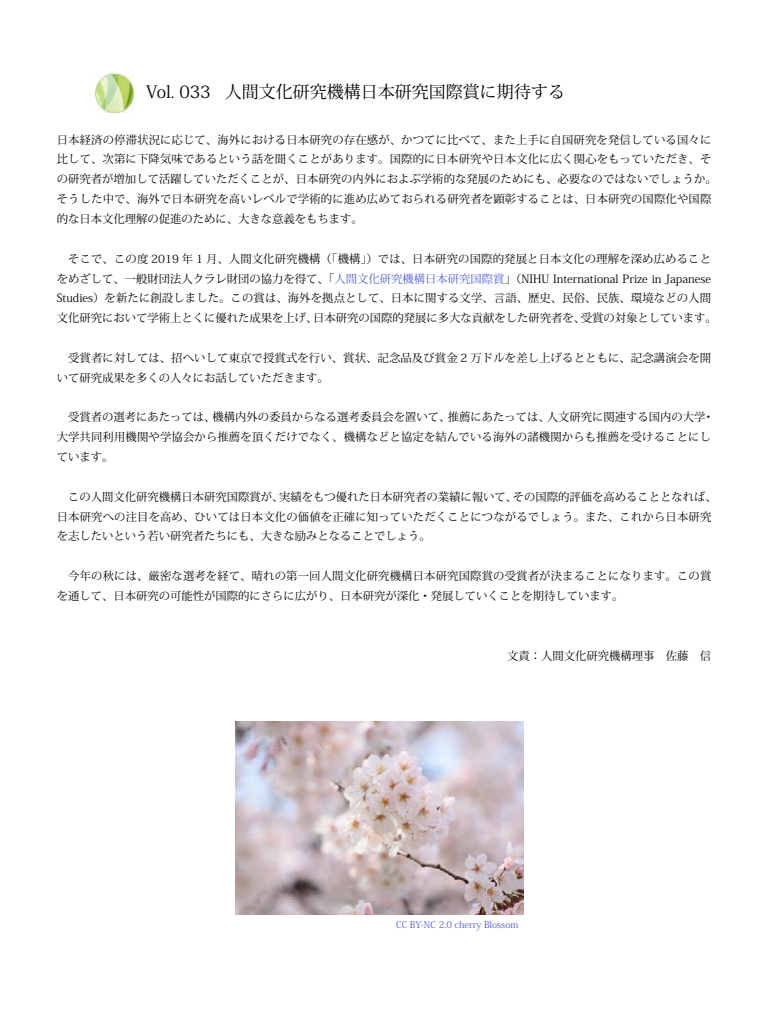
<style>
.page{position:relative;width:768px;height:1024px;background:#fff}
.page>*{position:absolute;margin:0;border:0;box-sizing:border-box;transform-origin:0 0}
.t1{font:17px "Koz Min Pr 6 N";color:#000}
.t2{font:11.3px/19.8px "Koz Min Pro";letter-spacing:.01em;color:#000}
.t3{font:9.2px "Koz Min Pro";color:#4f5cd6}
.s1{color:#4f5cd6}
</style>
<div class="page">
<img style="left:95px;top:74px;width:39px;height:38px">
<img style="left:235px;top:722px;width:289px;height:192px">
<h1 class="t1" style="left:225px;top:82px;width:342px">人間文化研究機構日本研究国際賞に期待する</h1>
<h1 class="t1" style="left:146px;top:82px;width:66px">Vol. 033</h1>
<p class="t2" style="left:57px;top:129px;width:662px">日本経済の停滞状況に応じて、海外における日本研究の存在感が、かつてに比べて、また上手に自国研究を発信している国々に比して、次第に下降気味であるという話を聞くことがあります。国際的に日本研究や日本文化に広く関心をもっていただき、その研究者が増加して活躍していただくことが、日本研究の内外におよぶ学術的な発展のためにも、必要なのではないでしょうか。そうした中で、海外で日本研究を高いレベルで学術的に進め広めておられる研究者を顕彰することは、日本研究の国際化や国際的な日本文化理解の促進のために、大きな意義をもちます。</p>
<p class="t2" style="left:57px;top:248px;width:656px">　そこで、この度 2019 年 1 月、人間文化研究機構（「機構」）では、日本研究の国際的発展と日本文化の理解を深め広めること</p>
<p class="t2" style="left:57px;top:268px;width:656px">をめざして、一般財団法人クラレ財団の協力を得て、「<span class="s1">人間文化研究機構日本研究国際賞</span>」（NIHU International Prize in Japanese</p>
<p class="t2" style="left:57px;top:288px;width:656px">Studies）を新たに創設しました。この賞は、海外を拠点として、日本に関する文学、言語、歴史、民俗、民族、環境などの人間</p>
<p class="t2" style="left:581px;top:308px;width:138px">受賞の対象としています。</p>
<p class="t2" style="left:57px;top:308px;width:262px">文化研究において学術上とくに優れた成果を上げ、</p>
<p class="t2" style="left:57px;top:347px;width:656px">　受賞者に対しては、招へいして東京で授賞式を行い、賞状、記念品及び賞金 2 万ドルを差し上げるとともに、記念講演会を開いて研究成果を多くの人々にお話していただきます。</p>
<p class="t2" style="left:703px;top:407px;width:13px">・</p>
<p class="t2" style="left:313px;top:308px;width:274px">日本研究の国際的発展に多大な貢献をした研究者を、</p>
<p class="t2" style="left:57px;top:407px;width:656px">　受賞者の選考にあたっては、<br>大学共同利用機関や学協会から推薦を頂くだけでなく、機構などと協定を結んでいる海外の諸機関からも推薦を受けることにしています。</p>
<p class="t2" style="left:513px;top:486px;width:206px">その国際的評価を高めることとなれば、</p>
<p class="t2" style="left:213px;top:407px;width:240px">機構内外の委員からなる選考委員会を置いて、</p>
<p class="t2" style="left:547px;top:407px;width:160px">人文研究に関連する国内の大学</p>
<p class="t2" style="left:448px;top:407px;width:104px">推薦にあたっては、</p>
<p class="t2" style="left:57px;top:486px;width:656px">　この人間文化研究機構日本研究国際賞が、<br>日本研究への注目を高め、ひいては日本文化の価値を正確に知っていただくことにつながるでしょう。また、これから日本研究を志したいという若い研究者たちにも、大きな励みとなることでしょう。</p>
<p class="t2" style="left:57px;top:566px;width:656px">　今年の秋には、厳密な選考を経て、晴れの第一回人間文化研究機構日本研究国際賞の受賞者が決まることになります。この賞を通して、日本研究の可能性が国際的にさらに広がり、日本研究が深化・発展していくことを期待しています。</p>
<p class="t2" style="left:279px;top:486px;width:240px">実績をもつ優れた日本研究者の業績に報いて、</p>
<p class="t2" style="left:507px;top:645px;width:206px">文責：人間文化研究機構理事　佐藤　信</p>
<p class="t3" style="left:396px;top:918px;width:124px">CC BY-NC 2.0 cherry Blossom</p>
</div>
